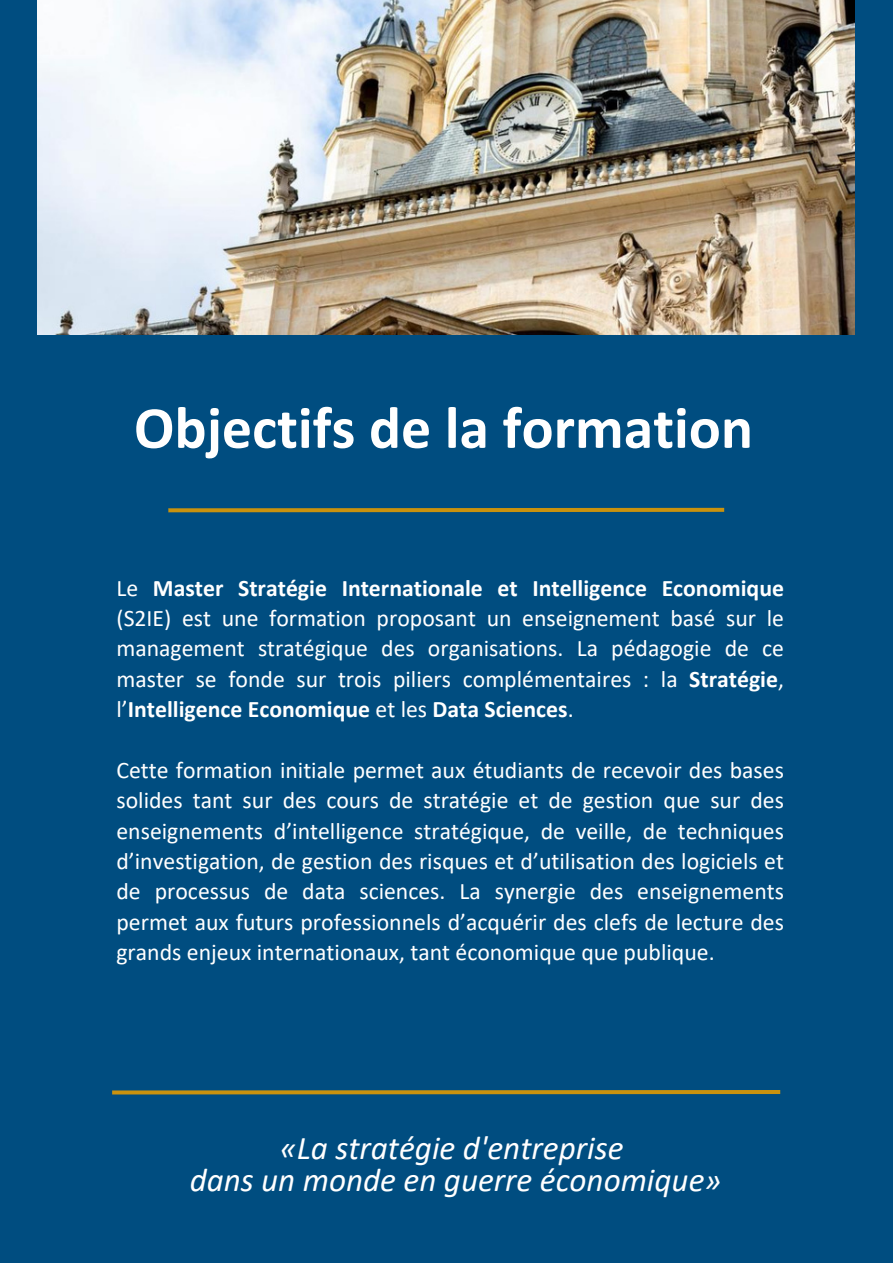
<style>
.page{position:relative;width:893px;height:1264px;background:#fff}
.page>*{position:absolute;margin:0;border:0;box-sizing:border-box;transform-origin:0 0}
.t1{font:700 59.85px "Calibri";color:#fff}
.t2{font:italic 33.15px "Calibri";color:#fff}
.t3{font:23.7px/30.3px "Calibri";color:#fff;text-align:justify}
.s1{font-weight:700}
</style>
<div class="page">
<div style="left:0;top:0;width:892px;height:1262px;background:#004d80"></div>
<img style="left:38px;top:0;width:816px;height:334px">
<svg style="left:112px;top:1090px;width:668px;height:4px;background:#bc8d14"></svg>
<svg style="left:168px;top:508px;width:556px;height:4px;background:#c28f11"></svg>
<p class="t1" style="left:134px;top:403px;width:620px">Objectifs de la formation</p>
<p class="t3" style="left:116px;top:574px;width:669px">Le <span class="s1">Master Stratégie Internationale et Intelligence Economique </span>(S2IE) est une formation proposant un enseignement basé sur le management stratégique des organisations. La pédagogie de ce master se fonde sur trois piliers complémentaires : la <span class="s1">Stratégie</span>, l’<span class="s1">Intelligence Economique</span> et les <span class="s1">Data Sciences</span>.</p>
<p class="t3" style="left:116px;top:756px;width:669px">Cette formation initiale permet aux étudiants de recevoir des bases solides tant sur des cours de stratégie et de gestion que sur des enseignements d’intelligence stratégique, de veille, de techniques d’investigation, de gestion des risques et d’utilisation des logiciels et de processus de data sciences. La synergie des enseignements permet aux futurs professionnels d’acquérir des clefs de lecture des grands enjeux internationaux, tant économique que publique.</p>
<p class="t2" style="left:280px;top:1134px;width:345px">«La stratégie d'entreprise</p>
<p class="t2" style="left:190px;top:1166px;width:533px">dans un monde en guerre économique»</p>
</div>
